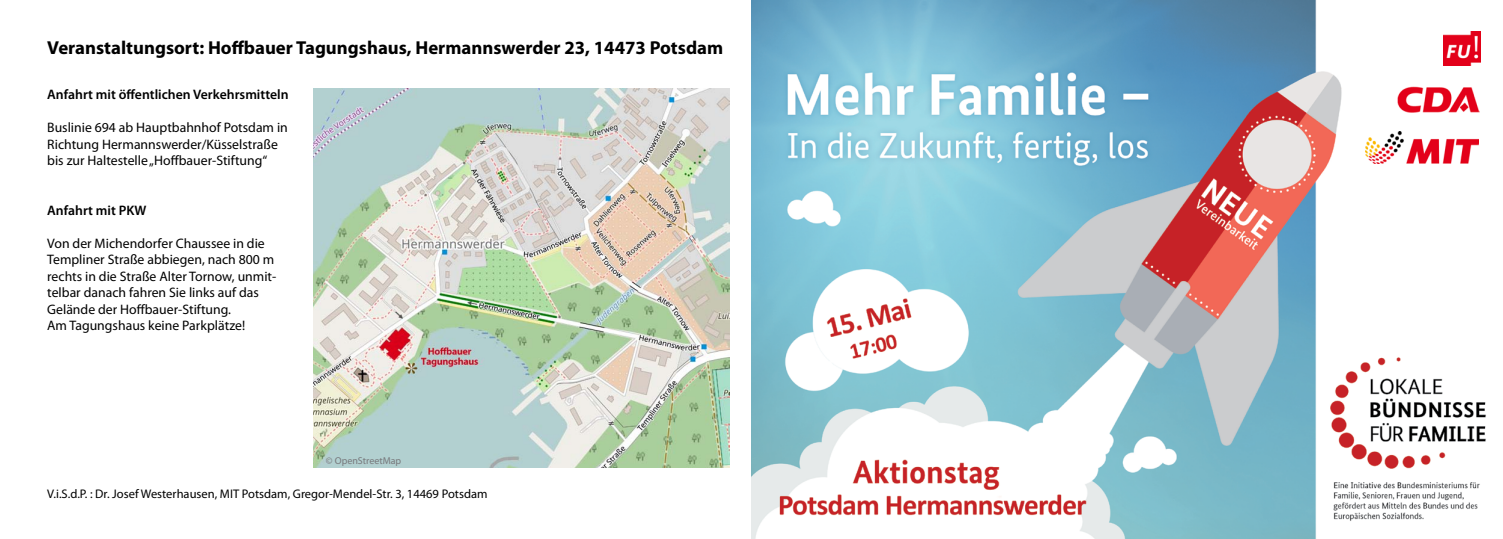
<style>
.page{position:relative;width:1503px;height:539px;background:#fff}
.page>*{position:absolute;margin:0;border:0;box-sizing:border-box;transform-origin:0 0}
.t1{font:700 18.75px "Myriad Pro";color:#000}
.t2{font:13.75px/16.5px "Myriad Pro";color:#000}
.t3{font:600 13.75px "Myriad Pro";color:#000}
.t4{font:12.5px "Myriad Pro";color:#000}
.t5{font:10px "Myriad Pro";color:#77787b}
</style>
<div class="page">
<img style="left:751px;top:0;width:735px;height:539px">
<img style="left:313px;top:89px;width:416px;height:378px">
<img style="left:1365px;top:132px;width:112px;height:31px">
<img style="left:1396px;top:86px;width:83px;height:26px">
<img style="left:1443px;top:31px;width:37px;height:34px">
<h1 class="t1" style="left:47px;top:36px;width:677px">Veranstaltungsort: Hoffbauer Tagungshaus, Hermannswerder 23, 14473 Potsdam</h1>
<p class="t3" style="left:47px;top:86px;width:243px">Anfahrt mit öffentlichen Verkehrsmitteln</p>
<p class="t2" style="left:47px;top:119px;width:242px">Buslinie 694 ab Hauptbahnhof Potsdam in<br>Richtung Hermannswerder/Küsselstraße bis zur Haltestelle „Hoffbauer-Stiftung“</p>
<p class="t3" style="left:47px;top:201px;width:101px">Anfahrt mit PKW</p>
<p class="t2" style="left:47px;top:235px;width:230px">Von der Michendorfer Chaussee in die Templiner Straße abbiegen, nach 800 m rechts in die Straße Alter Tornow, unmit&shy;telbar danach fahren Sie links auf das Gelände der Hoffbauer-Stiftung.<br>Am Tagungshaus keine Parkplätze!</p>
<p class="t5" style="left:326px;top:454px;width:77px">© OpenStreetMap</p>
<p class="t4" style="left:47px;top:485px;width:442px">V.i.S.d.P. : Dr. Josef Westerhausen, MIT Potsdam, Gregor-Mendel-Str. 3, 14469 Potsdam</p>
</div>
